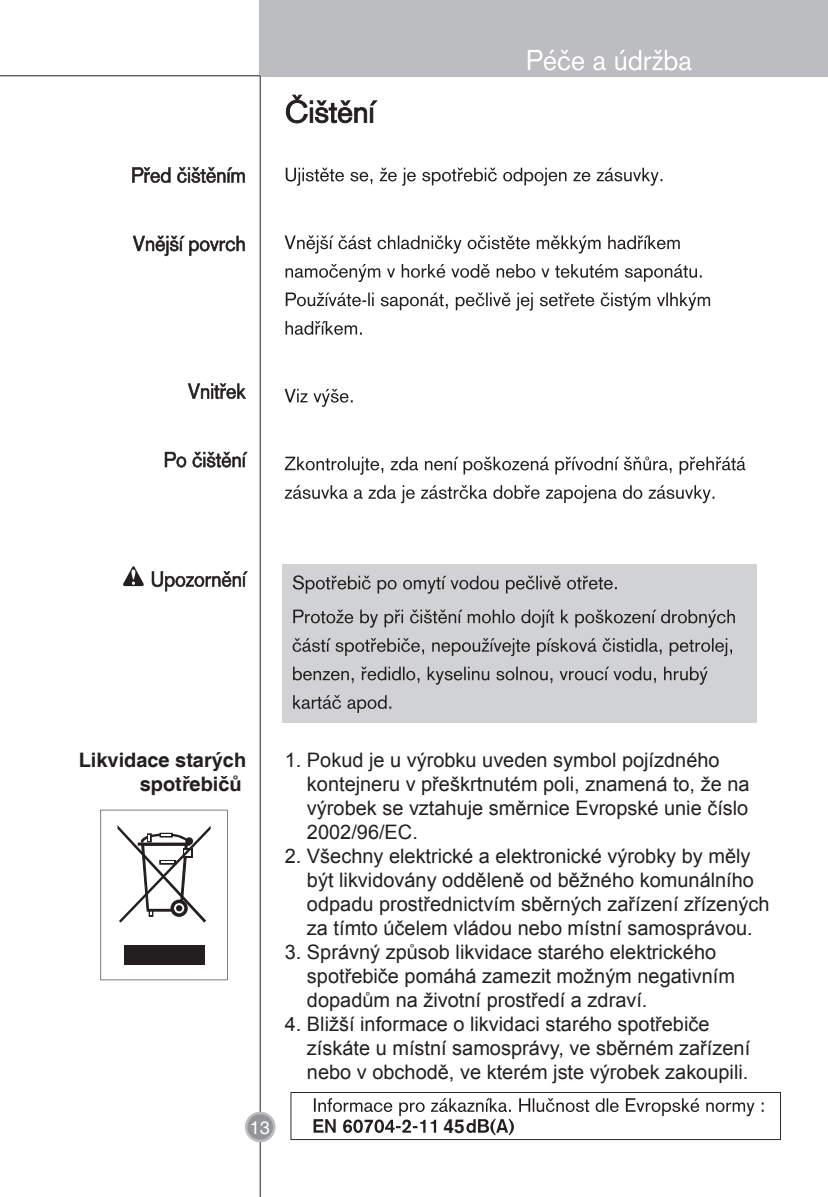
<style>
.page{position:relative;width:828px;height:1197px;background:#fff}
.page>*{position:absolute;margin:0;border:0;box-sizing:border-box;transform-origin:0 0}
.t1{font:20px/24px "Arial";color:#231f20}
.t2{font:700 20px/24px "Helvetica";color:#231f20;text-align:right}
.t3{font:700 19px "Helvetica";color:#231f20}
.t4{font:18px "Helvetica";color:#fff}
</style>
<div class="page">
<hr style="left:0;top:75px;width:828px;height:1px;background:#231f20">
<hr style="left:260px;top:0;width:1px;height:1196px;background:#231f20">
<div style="left:260px;top:0;width:568px;height:76px;background:#bcbdc0"></div>
<svg style="left:245px;top:1111px;width:30px;height:31px"></svg>
<div style="left:247px;top:1114px;width:26px;height:25px;background:#939598;border-radius:50%"></div>
<svg style="left:528px;top:50px;width:163px;height:21px"></svg>
<svg style="left:286px;top:168px;width:376px;height:18px"></svg>
<svg style="left:284px;top:235px;width:396px;height:18px"></svg>
<svg style="left:285px;top:264px;width:417px;height:18px"></svg>
<svg style="left:286px;top:292px;width:424px;height:18px"></svg>
<svg style="left:285px;top:321px;width:77px;height:14px"></svg>
<svg style="left:284px;top:389px;width:69px;height:18px"></svg>
<svg style="left:285px;top:456px;width:460px;height:18px"></svg>
<svg style="left:285px;top:485px;width:429px;height:18px"></svg>
<svg style="left:286px;top:95px;width:92px;height:28px"></svg>
<svg style="left:132px;top:167px;width:38px;height:16px"></svg>
<svg style="left:177px;top:167px;width:68px;height:16px"></svg>
<svg style="left:133px;top:236px;width:112px;height:20px"></svg>
<svg style="left:188px;top:383px;width:58px;height:16px"></svg>
<svg style="left:165px;top:452px;width:21px;height:15px"></svg>
<svg style="left:192px;top:452px;width:56px;height:15px"></svg>
<svg style="left:123px;top:566px;width:21px;height:20px"></svg>
<svg style="left:152px;top:571px;width:96px;height:20px"></svg>
<div style="left:282px;top:564px;width:474px;height:159px;background:#d1d2d4"></div>
<svg style="left:293px;top:575px;width:324px;height:18px"></svg>
<svg style="left:293px;top:609px;width:442px;height:18px"></svg>
<svg style="left:293px;top:638px;width:439px;height:18px"></svg>
<svg style="left:293px;top:666px;width:414px;height:18px"></svg>
<svg style="left:293px;top:695px;width:98px;height:18px"></svg>
<svg style="left:100px;top:809px;width:128px;height:171px"></svg>
<svg style="left:290px;top:1092px;width:491px;height:47px"></svg>
<p class="t2" style="left:79px;top:749px;width:169px">Likvidace starých spotřebičů</p>
<p class="t1" style="left:307px;top:748px;width:444px;text-indent:-22px">1. Pokud je u výrobku uveden symbol pojízdného kontejneru v přeškrtnutém poli, znamená to, že na výrobek se vztahuje směrnice Evropské unie číslo 2002/96/EC.</p>
<p class="t1" style="left:307px;top:844px;width:464px;text-indent:-22px">2. Všechny elektrické a elektronické výrobky by měly být likvidovány odděleně od běžného komunálního odpadu prostřednictvím sběrných zařízení zřízených za tímto účelem vládou nebo místní samosprávou.</p>
<p class="t1" style="left:307px;top:940px;width:429px;text-indent:-22px">3. Správný způsob likvidace starého elektrického spotřebiče pomáhá zamezit možným negativním dopadům na životní prostředí a zdraví.</p>
<p class="t1" style="left:307px;top:1011px;width:445px;text-indent:-22px">4. Bližší informace o likvidaci starého spotřebiče získáte u místní samosprávy, ve sběrném zařízení nebo v obchodě, ve kterém jste výrobek zakoupili.</p>
<p class="t3" style="left:443px;top:1114px;width:23px">45</p>
<p class="t4" style="left:250px;top:1116px;width:22px">13</p>
</div>
